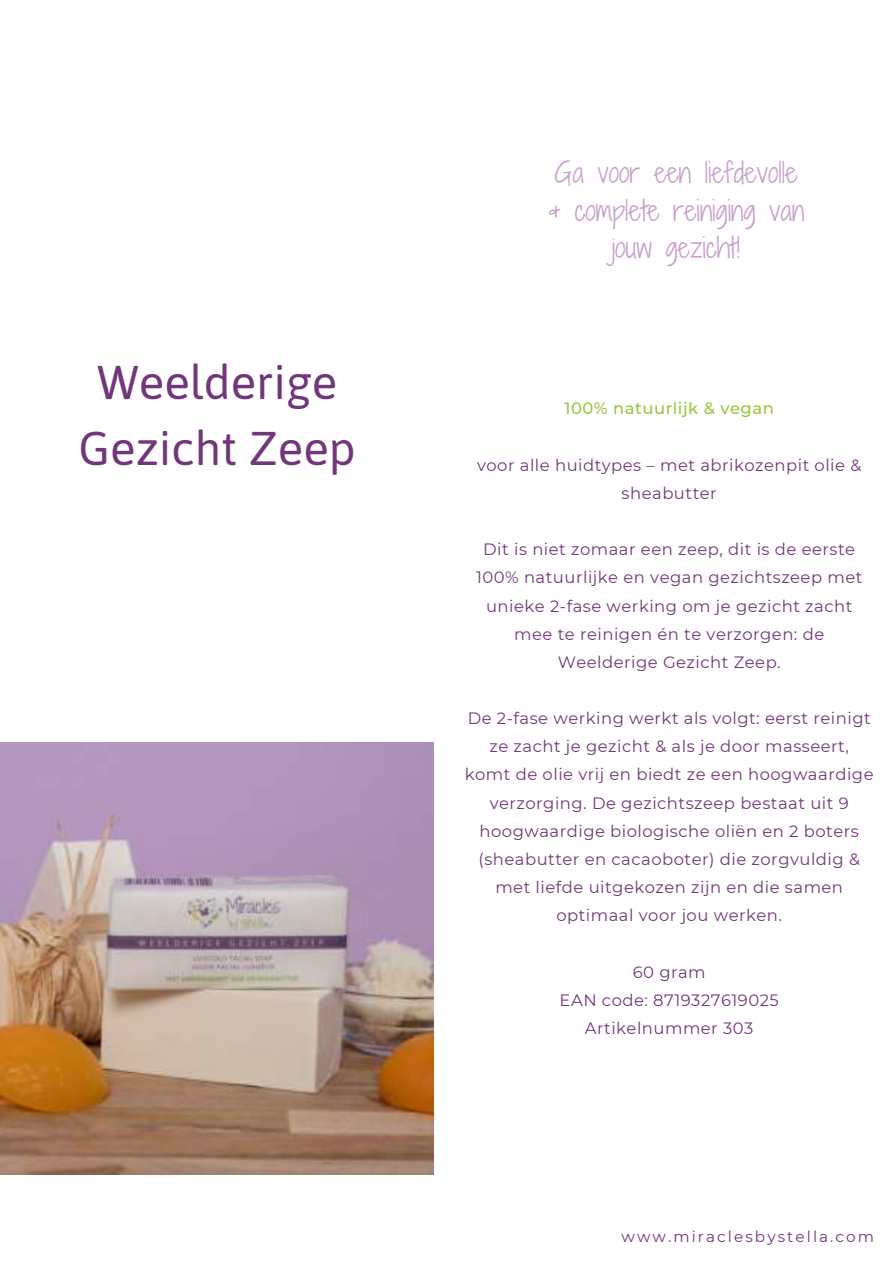
<style>
.page{position:relative;width:894px;height:1264px;background:#fff}
.page>*{position:absolute;margin:0;border:0;box-sizing:border-box;transform-origin:0 0}
.t1{font:47.25px/65.2px "Asap";color:#72377b;text-align:center}
.t2{font:27px/37.2px "Shadows Into Light Two";color:#c7a1ca;text-align:center}
.t3{font:16.35px/28.2px "Montserrat";letter-spacing:.03em;color:#72377b;text-align:center}
.t4{font:500 16.35px "Montserrat";letter-spacing:.03em;color:#98c93c}
.t5{font:15.3px "Montserrat";letter-spacing:.135em;color:#72377b}
</style>
<div class="page">
<img style="left:0;top:742px;width:433px;height:432px">
<h1 class="t1" style="left:78px;top:347px;width:279px">Weelderige<br>Gezicht Zeep</h1>
<h2 class="t2" style="left:548px;top:154px;width:258px">Ga voor een liefdevolle &amp; complete reiniging van jouw gezicht!</h2>
<p class="t4" style="left:564px;top:397px;width:211px">100% natuurlijk &amp; vegan</p>
<p class="t3" style="left:477px;top:450px;width:386px">voor alle huidtypes – met abrikozenpit olie &amp; sheabutter</p>
<p class="t3" style="left:476px;top:534px;width:388px">Dit is niet zomaar een zeep, dit is de eerste 100% natuurlijke en vegan gezichtszeep met unieke 2-fase werking om je gezicht zacht mee te reinigen én te verzorgen: de Weelderige Gezicht Zeep.</p>
<p class="t3" style="left:464px;top:703px;width:410px">De 2-fase werking werkt als volgt: eerst reinigt ze zacht je gezicht &amp; als je door masseert, komt de olie vrij en biedt ze een hoogwaardige verzorging. De gezichtszeep bestaat uit 9 hoogwaardige biologische oliën en 2 boters (sheabutter en cacaoboter) die zorgvuldig &amp; met liefde uitgekozen zijn en die samen optimaal voor jou werken.</p>
<p class="t3" style="left:559px;top:957px;width:221px">60 gram<br>EAN code: 8719327619025<br>Artikelnummer 303</p>
<p class="t5" style="left:621px;top:1225px;width:254px">www.miraclesbystella.com</p>
</div>
